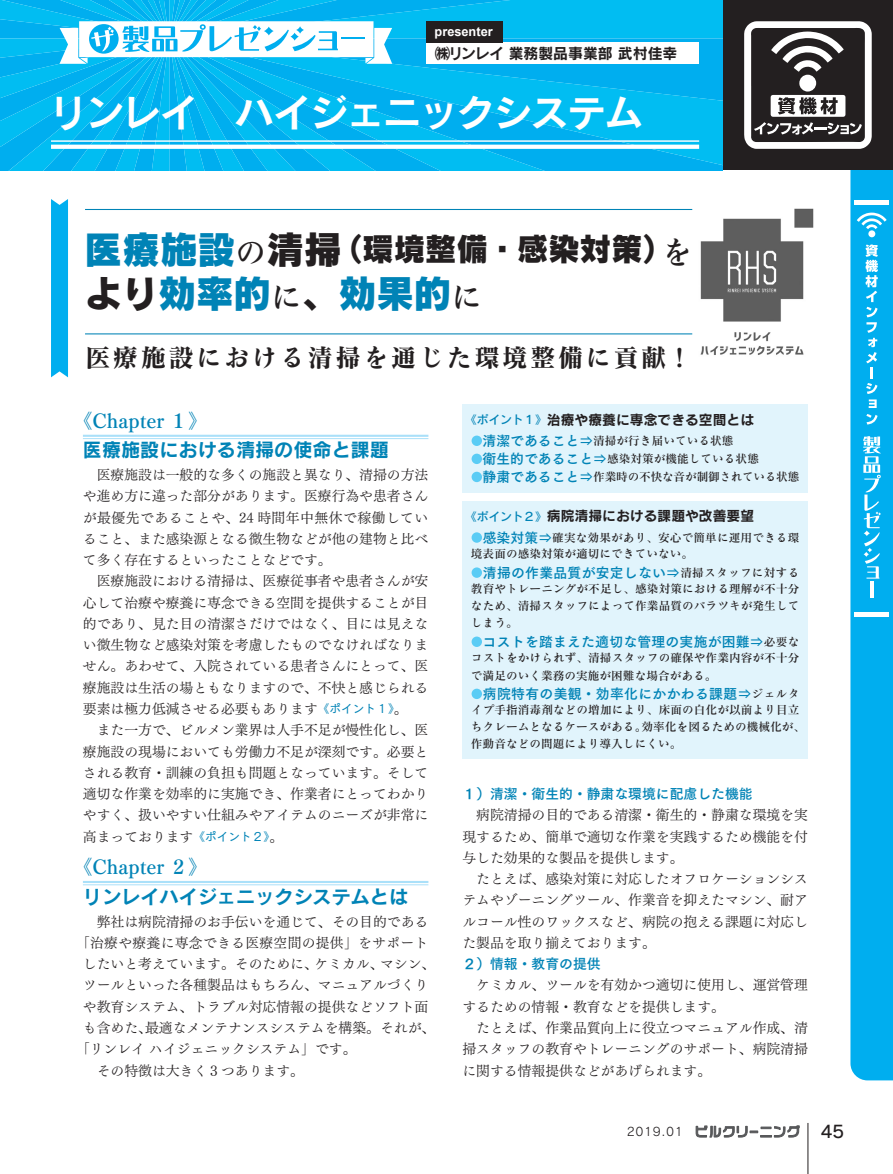
<style>
.page{position:relative;width:893px;height:1174px;background:#fff}
.page>*{position:absolute;margin:0;border:0;box-sizing:border-box;transform-origin:0 0}
.t1{font:38.25px "Rodin Pro B";letter-spacing:-.04em;color:#fff}
.t2{font:38.25px "Rodin Pro EB";letter-spacing:-.02em;color:#0083b6}
.t3{font:31.95px "Rodin Pro EB";letter-spacing:-.015em;color:#231f20}
.t4{font:25.5px "Matisse V Pro B";letter-spacing:.09em;color:#231f20}
.t5{font:19.2px "Rodin Pro B";color:#0083b6}
.t6{font:19.2px "Tsuku Min Pro B";color:#0083b6}
.t7{font:16.95px "Rodin Pro DB";color:#231f20}
.商品説明ネーム{font:14.85px "Rodin Pro B";color:#231f20}
.t8{font:13.8px/21.3px "Tsuku Min Pro R";color:#231f20;text-align:justify}
.t9{font:13.8px "Tsuku Go Pro B";letter-spacing:.015em;color:#0083b6}
.t10{font:13.8px "Rodin Pro B";color:#231f20}
.t11{font:13.8px "Tsuku Min Pro R";letter-spacing:.02em;color:#231f20}
.t12{font:700 12.75px "Arial";color:#fff}
.t13{font:11.7px/17px "Matisse V Pro DB";color:#231f20}
.t14{font:11.7px "Matisse V Pro DB";letter-spacing:-.02em;color:#231f20}
.t15{font:11.7px "Rodin Pro M";letter-spacing:.05em;color:#231f20}
.s1{font-size:38.25px;color:#0083b6}
.s2{font-family:"Matisse V Pro DB"}
.s3{font-size:38.25px}
.s4{color:#231f20}
.s5{font-family:"Matisse V Pro DB";font-size:31.95px;color:#231f20}
.s6{font-family:"New Cezanne Pro M";font-size:11.7px;color:#0083b6}
.s7{font-family:"Rodin Pro DB";font-size:11.7px;color:#0083b6}
.s8{font-family:"Tsuku Go Pro D";color:#fff}
.s9{font-family:"Tsuku Go Pro B";font-size:13.8px;color:#0083b6}
.s10{font-family:"Tsuku Go Pro D";font-size:13.8px;color:#0083b6}
.s11{font-family:"Tsuku Go Pro D";font-size:11.7px;color:#fff}
.s12{font-family:"Tsuku Go Pro D"}
.s13{font-family:"Matisse V Pro DB";font-size:11.7px;color:#231f20}
</style>
<div class="page">
<hr style="left:808px;top:1123px;width:1px;height:51px;background:#231f20">
<svg style="left:696px;top:1125px;width:104px;height:12px"></svg>
<div style="left:850px;top:170px;width:43px;height:910px;background:#00aeef"></div>
<div style="left:723px;top:0;width:170px;height:170px;background:#231f20"></div>
<svg style="left:744px;top:21px;width:128px;height:128px"></svg>
<hr style="left:855px;top:200px;width:34px;height:4px;background:#fff">
<div style="left:855px;top:612px;width:34px;height:5px;background:#fff"></div>
<svg style="left:865px;top:244px;width:13px;height:164px"></svg>
<svg style="left:866px;top:414px;width:12px;height:10px"></svg>
<div style="left:868px;top:230px;width:7px;height:7px;background:#fff;border-radius:50%"></div>
<svg style="left:857px;top:213px;width:30px;height:16px"></svg>
<svg style="left:863px;top:436px;width:18px;height:142px"></svg>
<hr style="left:870px;top:581px;width:3px;height:17px;background:#fff">
<svg style="left:0;top:0;width:723px;height:170px;background:#17bcf1"></svg>
<img style="left:689px;top:208px;width:125px;height:147px">
<div style="left:51px;top:199px;width:17px;height:178px;background:#00aeef"></div>
<hr style="left:51px;top:140px;width:648px;height:2px;background:#fff">
<svg style="left:51px;top:145px;width:648px;height:4px"></svg>
<hr style="left:85px;top:209px;width:607px;height:1px;background:#0083b6">
<hr style="left:85px;top:333px;width:607px;height:1px;background:#0083b6">
<div style="left:426px;top:43px;width:273px;height:21px;background:#fff"></div>
<div style="left:426px;top:21px;width:76px;height:22px;background:#231f20"></div>
<div style="left:462px;top:404px;width:346px;height:88px;background:#e1f4fc"></div>
<div style="left:462px;top:501px;width:346px;height:257px;background:#e1f4fc"></div>
<hr style="left:83px;top:435px;width:345px;height:2px;background:#aae0f9">
<hr style="left:83px;top:438px;width:345px;height:1px;background:#aae0f9">
<hr style="left:83px;top:881px;width:345px;height:2px;background:#aae0f9">
<hr style="left:83px;top:884px;width:345px;height:1px;background:#aae0f9">
<p class="t12" style="left:435px;top:23px;width:60px">presenter</p>
<p class="商品説明ネーム" style="left:435px;top:43px;width:244px">㈱リンレイ 業務製品事業部 武村佳幸</p>
<p class="t1" style="left:50px;top:87px;width:595px">リンレイ　ハイジェニックシステム</p>
<p class="t3" style="left:85px;top:227px;width:610px"><span class="s1">医療施設</span><span class="s2">の</span><span class="s3">清掃</span>（環境整備・感染対策）<span class="s2">を</span></p>
<p class="t2" style="left:85px;top:267px;width:400px"><span class="s4">より</span>効率的<span class="s5">に</span><span class="s4">、</span>効果的<span class="s5">に</span></p>
<p class="t4" style="left:85px;top:341px;width:609px">医療施設における清掃を通じた環境整備に貢献！</p>
<p class="t6" style="left:73px;top:405px;width:135px">《Chapter １》</p>
<p class="t5" style="left:83px;top:437px;width:308px">医療施設における清掃の使命と課題</p>
<p class="t8" style="left:83px;top:462px;width:347px">　医療施設は一般的な多くの施設と異なり、清掃の方法や進め方に違った部分があります。医療行為や患者さんが最優先であることや、24 時間年中無休で稼働していること、また感染源となる微生物などが他の建物と比べて多く存在するといったことなどです。</p>
<p class="t8" style="left:83px;top:569px;width:347px">　医療施設における清掃は、医療従事者や患者さんが安心して治療や療養に専念できる空間を提供することが目的であり、見た目の清潔さだけではなく、目には見えない微生物など感染対策を考慮したものでなければなりません。あわせて、入院されている患者さんにとって、医療施設は生活の場ともなりますので、不快と感じられる要素は極力低減させる必要もあります<span class="s6">《ポイント１》</span>。</p>
<p class="t8" style="left:83px;top:717px;width:347px">　また一方で、ビルメン業界は人手不足が慢性化し、医療施設の現場においても労働力不足が深刻です。必要とされる教育・訓練の負担も問題となっています。そして適切な作業を効率的に実施でき、作業者にとってわかりやすく、扱いやすい仕組みやアイテムのニーズが非常に高まっております<span class="s6">《ポイント２》</span>。</p>
<p class="t6" style="left:73px;top:851px;width:135px">《Chapter ２》</p>
<p class="t5" style="left:83px;top:883px;width:327px">リンレイハイジェニックシステムとは</p>
<p class="t8" style="left:83px;top:909px;width:347px">　弊社は病院清掃のお手伝いを通じて、その目的である</p>
<p class="t11" style="left:76px;top:930px;width:354px">「治療や療養に専念できる医療空間の提供」をサポート</p>
<p class="t8" style="left:83px;top:951px;width:354px">したいと考えています。そのために、ケミカル、マシン、</p>
<p class="t8" style="left:83px;top:973px;width:347px">ツールといった各種製品はもちろん、マニュアルづくり</p>
<p class="t8" style="left:83px;top:994px;width:347px">や教育システム、トラブル対応情報の提供などソフト面</p>
<p class="t8" style="left:83px;top:1015px;width:354px">も含めた、最適なメンテナンスシステムを構築。それが、</p>
<p class="t8" style="left:76px;top:1036px;width:282px">「リンレイ ハイジェニックシステム」です。</p>
<p class="t8" style="left:83px;top:1058px;width:223px">　その特徴は大きく３つあります。</p>
<p class="t10" style="left:465px;top:410px;width:291px"><span class="s7">《ポイント１》</span>治療や療養に専念できる空間とは</p>
<p class="t13" style="left:471px;top:432px;width:264px"><span class="s8">●</span><span class="s9">清潔であること</span><span class="s10">⇒</span>清掃が行き届いている状態</p>
<p class="t13" style="left:471px;top:450px;width:290px"><span class="s8">●</span><span class="s9">衛生的であること</span><span class="s10">⇒</span>感染対策が機能している状態</p>
<p class="t14" style="left:471px;top:469px;width:330px"><span class="s8">●</span><span class="s9">静粛であること</span><span class="s10">⇒</span>作業時の不快な音が制御されている状態</p>
<p class="t10" style="left:465px;top:507px;width:291px"><span class="s7">《ポイント２》</span>病院清掃における課題や改善要望</p>
<p class="t13" style="left:471px;top:529px;width:330px;line-height:15.9px"><span class="s8">●</span><span class="s9">感染対策</span><span class="s10">⇒</span>確実な効果があり、安心で簡単に運用できる環境表面の感染対策が適切にできていない。</p>
<p class="t9" style="left:471px;top:561px;width:330px"><span class="s11">●</span>清掃の作業品質が安定しない<span class="s12">⇒</span><span class="s13">清掃スタッフに対する</span></p>
<p class="t13" style="left:471px;top:580px;width:330px;text-align:justify">教育やトレーニングが不足し、感染対策における理解が不十分なため、清掃スタッフによって作業品質のバラツキが発生してしまう。</p>
<p class="t9" style="left:471px;top:630px;width:330px"><span class="s11">●</span>コストを踏まえた適切な管理の実施が困難<span class="s12">⇒</span><span class="s13">必要な</span></p>
<p class="t13" style="left:471px;top:648px;width:330px;line-height:18px">コストをかけられず、清掃スタッフの確保や作業内容が不十分で満足のいく業務の実施が困難な場合がある。</p>
<p class="t9" style="left:471px;top:682px;width:330px"><span class="s11">●</span>病院特有の美観・効率化にかかわる課題<span class="s12">⇒</span><span class="s13">ジェルタ</span></p>
<p class="t13" style="left:471px;top:701px;width:336px">イプ手指消毒剤などの増加により、床面の白化が以前より目立ちクレームとなるケースがある。効率化を図るための機械化が、作動音などの問題により導入しにくい。</p>
<p class="t9" style="left:462px;top:782px;width:292px">１）清潔・衛生的・静粛な環境に配慮した機能</p>
<p class="t8" style="left:462px;top:802px;width:347px">　病院清掃の目的である清潔・衛生的・静粛な環境を実現するため、簡単で適切な作業を実践するため機能を付与した効果的な製品を提供します。</p>
<p class="t8" style="left:462px;top:866px;width:347px">　たとえば、感染対策に対応したオフロケーションシステムやゾーニングツール、作業音を抑えたマシン、耐アルコール性のワックスなど、病院の抱える課題に対応した製品を取り揃えております。</p>
<p class="t9" style="left:462px;top:952px;width:140px">２）情報・教育の提供</p>
<p class="t8" style="left:462px;top:973px;width:347px">　ケミカル、ツールを有効かつ適切に使用し、運営管理するための情報・教育などを提供します。</p>
<p class="t8" style="left:462px;top:1015px;width:347px">　たとえば、作業品質向上に役立つマニュアル作成、清掃スタッフの教育やトレーニングのサポート、病院清掃に関する情報提供などがあげられます。</p>
<p class="t15" style="left:627px;top:1124px;width:57px">2019.01</p>
<p class="t7" style="left:821px;top:1120px;width:25px">45</p>
</div>
